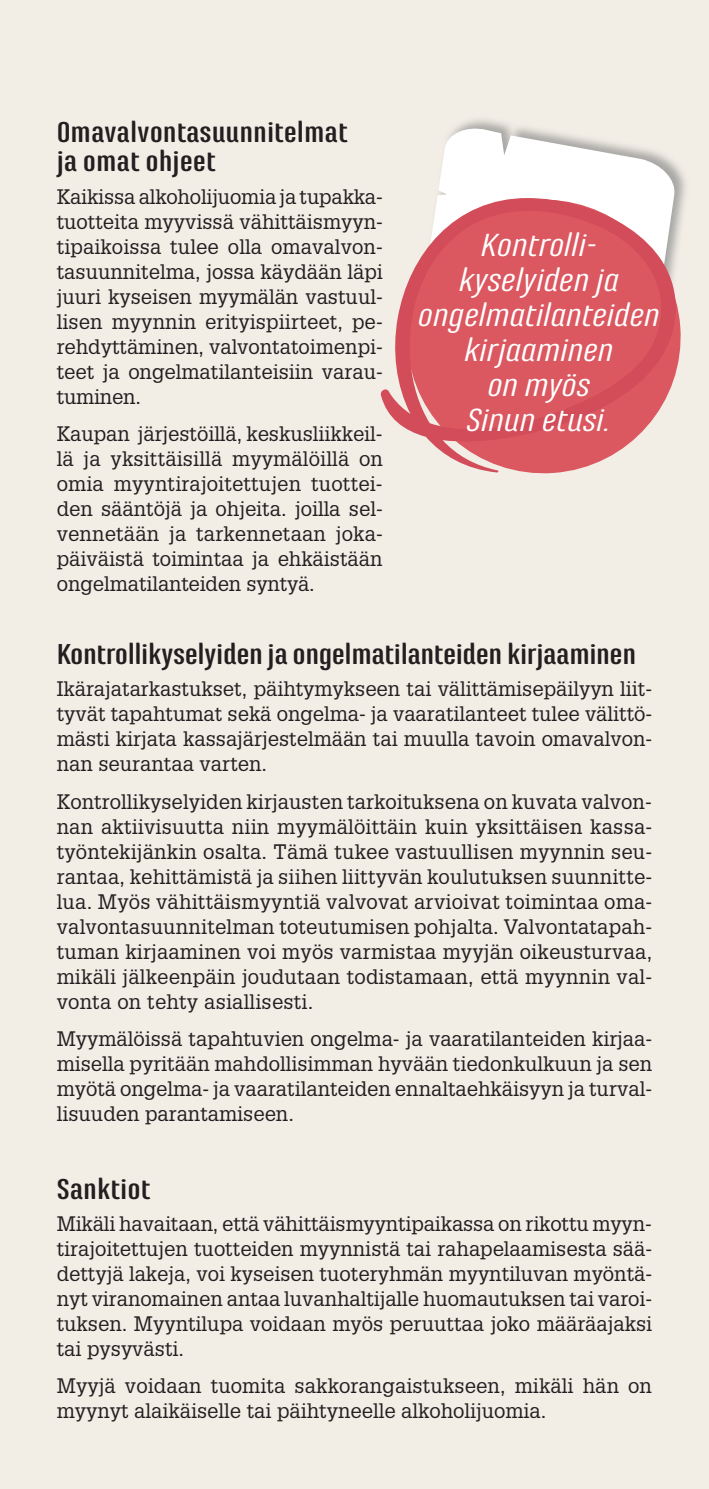
<style>
.page{position:relative;width:709px;height:1489px;background:#fff}
.page>*{position:absolute;margin:0;border:0;box-sizing:border-box;transform-origin:0 0}
.t1{font:italic 33.5px/35px "Marianina FY";letter-spacing:-.01em;color:#fff;text-align:center;scale:1.19 1}
.t2{font:500 30px/29.5px "Marianina Cn FY";letter-spacing:-.01em;color:#231f20;scale:1.39 1}
.t3{font:20.5px/25px "Glypha";color:#231f20;text-align:justify}
</style>
<div class="page">
<div style="left:0;top:0;width:709px;height:1488px;background:#f2eee6"></div>
<img style="left:0;top:0;width:1px;height:546px">
<img style="left:413px;top:116px;width:276px;height:290px">
<svg style="left:414px;top:125px;width:262px;height:70px"></svg>
<svg style="left:402px;top:195px;width:283px;height:283px;fill:#f2eee6"></svg>
<svg style="left:380px;top:198px;width:299px;height:274px;background:#df787e"></svg>
<h2 class="t2" style="left:57px;top:117px;width:211px">omavalvontasuunnitelmat ja omat ohjeet</h2>
<p class="t3" style="left:57px;top:183px;width:328px">Kaikissa alkoholijuomia ja tupakka&shy;tuotteita myyvissä vähittäismyyn&shy;ti paikoissa tulee olla omavalvon&shy;tasuunnitelma, jossa käydään läpi juuri kyseisen myymälän vastuul&shy;lisen myynnin erityispiirteet, pe&shy;rehdyttäminen, valvontatoimenpi&shy;teet ja ongelmatilanteisiin varau&shy;tuminen.</p>
<p class="t3" style="left:57px;top:421px;width:328px">Kaupan järjestöillä, keskusliikkeil&shy;lä ja yksittäisillä myymälöillä on omia myynti rajoitettujen tuottei&shy;den sääntöjä ja ohjeita. joilla sel&shy;vennetään ja tarkennetaan joka&shy;päiväistä toimintaa ja ehkäistään ongelmatilanteiden syntyä.</p>
<h1 class="t1" style="left:418px;top:227px;width:205px">Kontrolli&shy;kyselyiden ja ongelmatilanteiden kirjaaminen<br>on myös<br>Sinun etusi.</h1>
<h2 class="t2" style="left:57px;top:639px;width:418px">kontrollikyselyiden ja ongelmatilanteiden kirjaaminen</h2>
<p class="t3" style="left:57px;top:675px;width:597px">Ikärajatarkastukset, päihtymykseen tai välittämisepäilyyn liit&shy;tyvät tapahtumat sekä ongelma- ja vaaratilanteet tulee välittö&shy;mästi kirjata kassajärjestelmään tai muulla tavoin omavalvon&shy;nan seurantaa varten.</p>
<p class="t3" style="left:57px;top:788px;width:597px">Kontrollikyselyiden kirjausten tarkoituksena on kuvata valvon&shy;nan aktiivisuutta niin myymälöittäin kuin yksittäisen kassa&shy;työntekijänkin osalta. Tämä tukee vastuullisen myynnin seu&shy;rantaa, kehittämistä ja siihen liittyvän koulutuksen suunnitte&shy;lua. Myös vähittäismyyntiä valvovat arvioivat toimintaa oma&shy;valvontasuunnitelman toteutumisen pohjalta. Valvontatapah&shy;tuman kirjaaminen voi myös varmistaa myyjän oikeusturvaa, mikäli jälkeenpäin joudutaan todistamaan, että myynnin val&shy;vonta on tehty asiallisesti.</p>
<p class="t3" style="left:57px;top:1025px;width:597px">Myymälöissä tapahtuvien ongelma- ja vaaratilanteiden kirjaa&shy;misella pyritään mahdollisimman hyvään tiedonkulkuun ja sen myötä ongelma- ja vaaratilanteiden ennaltaehkäisyyn ja turval&shy;lisuuden parantamiseen.</p>
<h2 class="t2" style="left:57px;top:1173px;width:69px">sanktiot</h2>
<p class="t3" style="left:57px;top:1210px;width:597px">Mikäli havaitaan, että vähittäismyyntipaikassa on rikottu myyn&shy;tirajoitettujen tuotteiden myynnistä tai rahapelaamisesta sää&shy;dettyjä lakeja, voi kyseisen tuoteryhmän myyntiluvan myöntä&shy;nyt viranomainen antaa luvanhaltijalle huomautuksen tai varoi&shy;tuksen. Myyntilupa voidaan myös peruuttaa joko määräajaksi tai pysyvästi.</p>
<p class="t3" style="left:57px;top:1372px;width:596px">Myyjä voidaan tuomita sakkorangaistukseen, mikäli hän on myynyt alaikäiselle tai päihtyneelle alkoholijuomia.</p>
</div>
